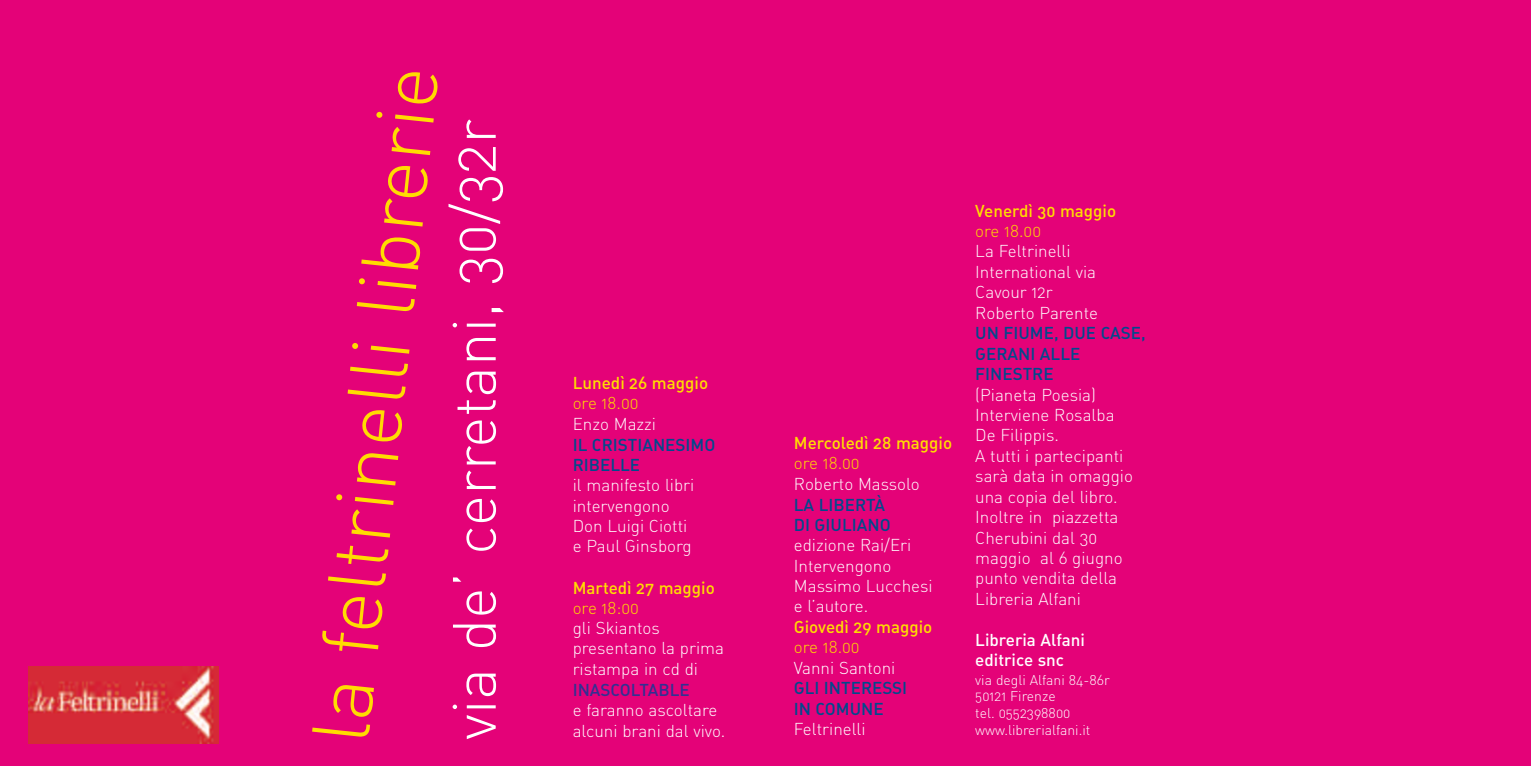
<style>
.page{position:relative;width:1531px;height:766px;background:#fff}
.page>*{position:absolute;margin:0;border:0;box-sizing:border-box;transform-origin:0 0}
.t1{font:80px "DIN Light Alternate";color:#ffdc01}
.t2{font:60px "DIN Light Alternate";color:#fff}
.t3{font:17px/20.4px "DIN Light Alternate";color:#fff}
.t4{font:17px/20.4px "DIN Medium Alternate";color:#004a8d}
.t5{font:17px "DIN Medium Alternate";color:#ffdc01}
.t6{font:17px "DIN Light Alternate";color:#ffdc01}
.t7{font:17px/20.4px "DIN Medium Alternate";color:#fff}
.t8{font:17px "DIN Medium Alternate";color:#323092}
.t9{font:14px/16.8px "DIN Light Alternate";color:#fff}
</style>
<div class="page">
<div style="left:0;top:0;width:1531px;height:765px;background:#e40278"></div>
<img style="left:28px;top:666px;width:191px;height:77px">
<h1 class="t1" style="left:294px;top:737px;width:681px;rotate:-84deg">la feltrinelli librerie</h1>
<h2 class="t2" style="left:440px;top:739px;width:622px;rotate:-90deg">via de’ cerretani, 30/32r</h2>
<p class="t5" style="left:573px;top:373px;width:137px">Lunedì 26 maggio</p>
<p class="t6" style="left:573px;top:393px;width:67px">ore 18.00</p>
<p class="t3" style="left:573px;top:413px;width:85px">Enzo Mazzi</p>
<p class="t4" style="left:573px;top:434px;width:144px">IL CRISTIANESIMO<br>RIBELLE</p>
<p class="t3" style="left:573px;top:475px;width:123px">il manifesto libri intervengono<br>Don Luigi Ciotti e Paul Ginsborg</p>
<p class="t5" style="left:573px;top:577px;width:144px">Martedì 27 maggio</p>
<p class="t6" style="left:573px;top:597px;width:68px">ore 18:00</p>
<p class="t3" style="left:573px;top:617px;width:153px">gli Skiantos presentano la prima ristampa in cd di</p>
<p class="t8" style="left:573px;top:679px;width:119px">INASCOLTABLE</p>
<p class="t3" style="left:573px;top:699px;width:146px">e faranno ascoltare</p>
<p class="t3" style="left:573px;top:720px;width:154px">alcuni brani dal vivo.</p>
<p class="t5" style="left:794px;top:433px;width:160px">Mercoledì 28 maggio</p>
<p class="t6" style="left:794px;top:453px;width:67px">ore 18.00</p>
<p class="t3" style="left:794px;top:473px;width:127px">Roberto Massolo</p>
<p class="t4" style="left:794px;top:494px;width:98px">LA LIBERTÀ<br>DI GIULIANO</p>
<p class="t3" style="left:794px;top:535px;width:140px">edizione Rai/Eri<br>Intervengono<br>Massimo Lucchesi e l’autore.</p>
<p class="t5" style="left:794px;top:617px;width:140px">Giovedì 29 maggio</p>
<p class="t6" style="left:794px;top:637px;width:67px">ore 18.00</p>
<p class="t3" style="left:794px;top:657px;width:103px">Vanni Santoni</p>
<p class="t4" style="left:794px;top:678px;width:115px">GLI INTERESSI<br>IN COMUNE</p>
<p class="t3" style="left:794px;top:719px;width:73px">Feltrinelli</p>
<p class="t5" style="left:975px;top:201px;width:142px">Venerdì 30 maggio</p>
<p class="t6" style="left:975px;top:221px;width:67px">ore 18.00</p>
<p class="t3" style="left:975px;top:241px;width:124px">La Feltrinelli<br>International via<br>Cavour 12r<br>Roberto Parente</p>
<p class="t4" style="left:975px;top:323px;width:172px">UN FIUME, DUE CASE,<br>GERANI ALLE<br>FINESTRE</p>
<p class="t3" style="left:975px;top:384px;width:159px">(Pianeta Poesia)<br>Interviene Rosalba<br>De Filippis.<br>A tutti i partecipanti sarà data in omaggio una copia del libro.<br>Inoltre in piazzetta<br>Cherubini dal 30 maggio al 6 giugno punto vendita della<br>Libreria Alfani</p>
<p class="t7" style="left:975px;top:629px;width:111px">Libreria Alfani editrice snc</p>
<p class="t9" style="left:975px;top:671px;width:136px">via degli Alfani 84-86r<br>50121 Firenze<br>tel. 0552398800 www.librerialfani.it</p>
</div>
